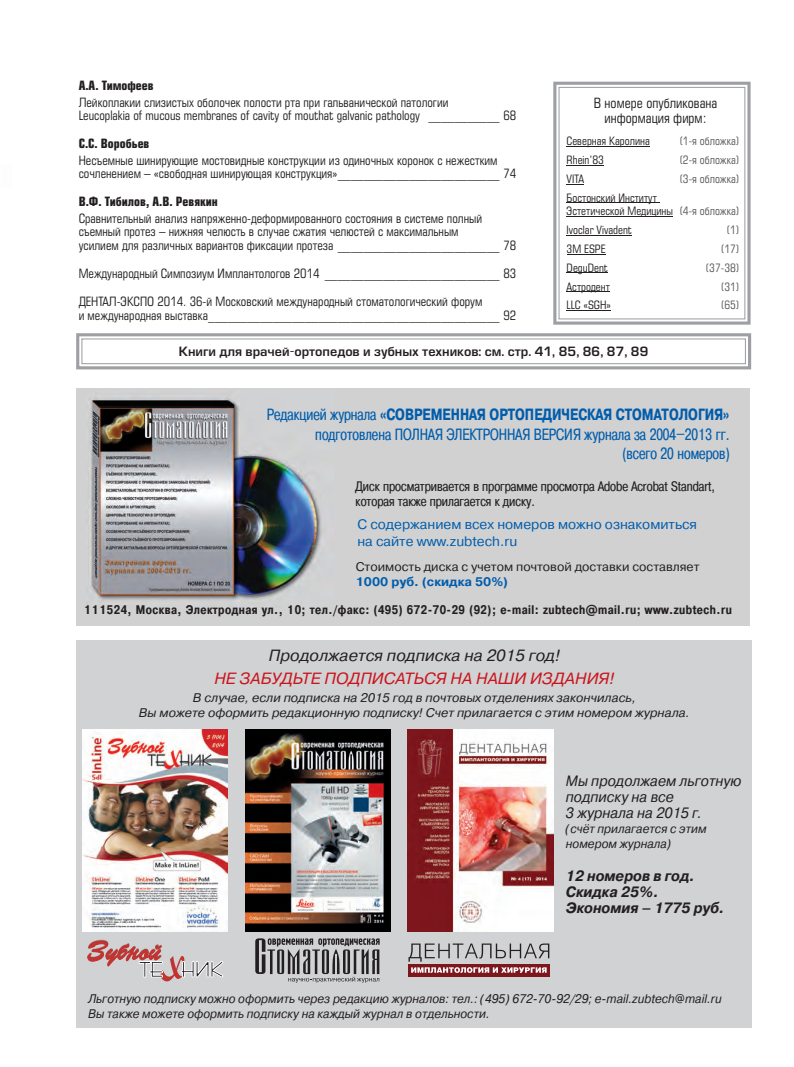
<style>
.page{position:relative;width:794px;height:1067px;background:#fff}
.page>*{position:absolute;margin:0;border:0;box-sizing:border-box;transform-origin:0 0}
.t1{font:16.25px/19.5px "Pragmatica Cond C";color:#015dac;text-align:right;scale:.94 1}
.t2{font:italic 16.25px "Pragmatica C";color:#ca141c}
.t3{font:italic 16.25px "Pragmatica C";color:#231f20}
.t4{font:italic 15px/16.2px "Pragmatica C";color:#231f20;scale:.93 1}
.t5{font:italic 700 15px/16.2px "Pragmatica C";color:#231f20;scale:.93 1}
.t6{font:13.75px/15px "Pragmatica Cond C";color:#231f20}
.t7{font:13.75px/16.5px "Pragmatica C";color:#015dac}
.t8{font:13.75px/15px "Europe Cond";color:#231f20;text-align:center}
.t9{font:12.5px/13.8px "Europe Cond";color:#231f20}
.t10{font:italic 12.5px/15px "Pragmatica C";color:#231f20;scale:.93 1}
.t11{font:italic 12.5px/15px "Pragmatica C";color:#231f20;text-align:center}
.t12{font:700 12.5px "Pragmatica Cond C";letter-spacing:.035em;color:#231f20}
.t13{font:12.5px "Europe Demi";color:#231f20}
.t14{font:12.5px "Pragmatica C";color:#231f20}
.t15{font:700 12.5px "Europe Cond";color:#231f20}
.t16{font:700 12.5px "Pragmatica C";color:#015dac}
.t17{font:11.25px/13.5px "Europe Cond";color:#231f20}
.t18{font:11.25px "Europe Cond";color:#57585a}
.s1{color:#57585a}
.s2{font-weight:700}
</style>
<div class="page">
<div style="left:76px;top:640px;width:675px;height:388px;background:#d1d2d4"></div>
<img style="left:245px;top:729px;width:145px;height:202px">
<svg style="left:255px;top:938px;width:124px;height:44px"></svg>
<img style="left:83px;top:729px;width:145px;height:202px">
<svg style="left:87px;top:939px;width:136px;height:42px"></svg>
<svg style="left:408px;top:964px;width:141px;height:12px"></svg>
<svg style="left:408px;top:943px;width:141px;height:18px"></svg>
<svg style="left:411px;top:967px;width:135px;height:5px"></svg>
<img style="left:408px;top:729px;width:145px;height:202px">
<div style="left:76px;top:388px;width:673px;height:237px;background:#d1d1d1"></div>
<img style="left:88px;top:398px;width:237px;height:204px">
<svg style="left:553px;top:82px;width:197px;height:243px"></svg>
<svg style="left:558px;top:87px;width:187px;height:232px"></svg>
<svg style="left:76px;top:333px;width:675px;height:36px"></svg>
<p class="t15" style="left:79px;top:81px;width:77px">А.А. Тимофеев</p>
<p class="t9" style="left:79px;top:96px;width:439px">Лейкоплакии слизистых оболочек полости рта при гальванической патологии<br>Leucoplakia of mucous membranes of cavity of mouthat galvanic pathology ___________ 68</p>
<p class="t15" style="left:79px;top:139px;width:72px">С.С. Воробьев</p>
<p class="t9" style="left:79px;top:154px;width:439px">Несъемные шинирующие мостовидные конструкции из одиночных коронок с нежестким сочленением – «свободная шинирующая конструкция» _________________________ 74</p>
<p class="t15" style="left:79px;top:197px;width:141px">В.Ф. Тибилов, А.В. Ревякин</p>
<p class="t9" style="left:79px;top:212px;width:439px">Сравнительный анализ напряженно-деформированного состояния в системе полный съемный протез – нижняя челюсть в случае сжатия челюстей с максимальным<br>усилием для различных вариантов фиксации протеза _________________________ 78</p>
<p class="t9" style="left:79px;top:267px;width:439px">Международный Симпозиум Имплантологов 2014 ___________________________ 83</p>
<p class="t9" style="left:79px;top:295px;width:439px">ДЕНТАЛ-ЭКСПО 2014. 36-й Московский международный стоматологический форум<br>и международная выставка _____________________________________________ 92</p>
<p class="t8" style="left:593px;top:96px;width:125px">В номере опубликована информация фирм:</p>
<p class="t17" style="left:566px;top:135px;width:85px">Северная Каролина</p>
<p class="t18" style="left:679px;top:137px;width:62px">(1-я обложка)</p>
<p class="t17" style="left:566px;top:154px;width:39px">Rhein’83</p>
<p class="t18" style="left:679px;top:155px;width:62px">(2-я обложка)</p>
<p class="t17" style="left:566px;top:173px;width:19px">VITA</p>
<p class="t18" style="left:679px;top:174px;width:62px">(3-я обложка)</p>
<p class="t17" style="left:566px;top:192px;width:174px">Бостонский Институт<br>Эстетической Медицины <span class="s1">(4-я обложка)</span></p>
<p class="t17" style="left:566px;top:224px;width:67px">Ivoclar Vivadent</p>
<p class="t18" style="left:726px;top:225px;width:15px">(1)</p>
<p class="t17" style="left:566px;top:243px;width:40px">3M ESPE</p>
<p class="t18" style="left:720px;top:244px;width:20px">(17)</p>
<p class="t17" style="left:566px;top:262px;width:43px">DeguDent</p>
<p class="t18" style="left:705px;top:263px;width:36px">(37-38)</p>
<p class="t17" style="left:566px;top:280px;width:45px">Астродент</p>
<p class="t18" style="left:720px;top:282px;width:20px">(31)</p>
<p class="t17" style="left:566px;top:299px;width:46px">LLC «SGH»</p>
<p class="t18" style="left:720px;top:301px;width:20px">(65)</p>
<p class="t13" style="left:179px;top:347px;width:471px">Книги для врачей-ортопедов и зубных техников: см. стр. 41, 85, 86, 87, 89</p>
<h1 class="t1" style="left:267px;top:406px;width:494px">Редакцией журнала <span class="s2">«СОВРЕМЕННАЯ ОРТОПЕДИЧЕСКАЯ СТОМАТОЛОГИЯ» </span>подготовлена ПОЛНАЯ ЭЛЕКТРОННАЯ ВЕРСИЯ журнала за 2004–2013 гг.<br>(всего 20 номеров)</h1>
<p class="t6" style="left:355px;top:480px;width:361px">Диск просматривается в программе просмотра Adobe Acrobat Standart, которая также прилагается к диску.</p>
<p class="t7" style="left:357px;top:517px;width:341px">C содержанием всех номеров можно ознакомиться на сайте www.zubtech.ru</p>
<p class="t14" style="left:356px;top:562px;width:345px">Стоимость диска с учетом почтовой доставки составляет</p>
<p class="t16" style="left:356px;top:577px;width:154px">1000 руб. (скидка 50%)</p>
<p class="t12" style="left:84px;top:605px;width:649px">111524, Москва, Электродная ул., 10; тел./факс: (495) 672-70-29 (92); e-mail: zubtech@mail.ru; www.zubtech.ru</p>
<h1 class="t3" style="left:269px;top:649px;width:293px">Продолжается подписка на 2015 год!</h1>
<h1 class="t2" style="left:214px;top:672px;width:402px">НЕ ЗАБУДЬТЕ ПОДПИСАТЬСЯ НА НАШИ ИЗДАНИЯ!</h1>
<p class="t11" style="left:139px;top:691px;width:552px">В случае, если подписка на 2015 год в почтовых отделениях закончилась,<br>Вы можете оформить редакционную подписку! Счет прилагается с этим номером журнала.</p>
<p class="t4" style="left:566px;top:773px;width:190px">Мы продолжаем льготную подписку на все<br>3 журнала на 2015 г.</p>
<p class="t10" style="left:566px;top:822px;width:153px">(счёт прилагается с этим номером журнала)</p>
<p class="t5" style="left:566px;top:868px;width:172px">12 номеров в год.<br>Скидка 25%.<br>Экономия – 1775 руб.</p>
<p class="t10" style="left:88px;top:992px;width:683px">Льготную подписку можно оформить через редакцию журналов: тел.: (495) 672-70-92/29; e-mail.zubtech@mail.ru<br>Вы также можете оформить подписку на каждый журнал в отдельности.</p>
</div>
